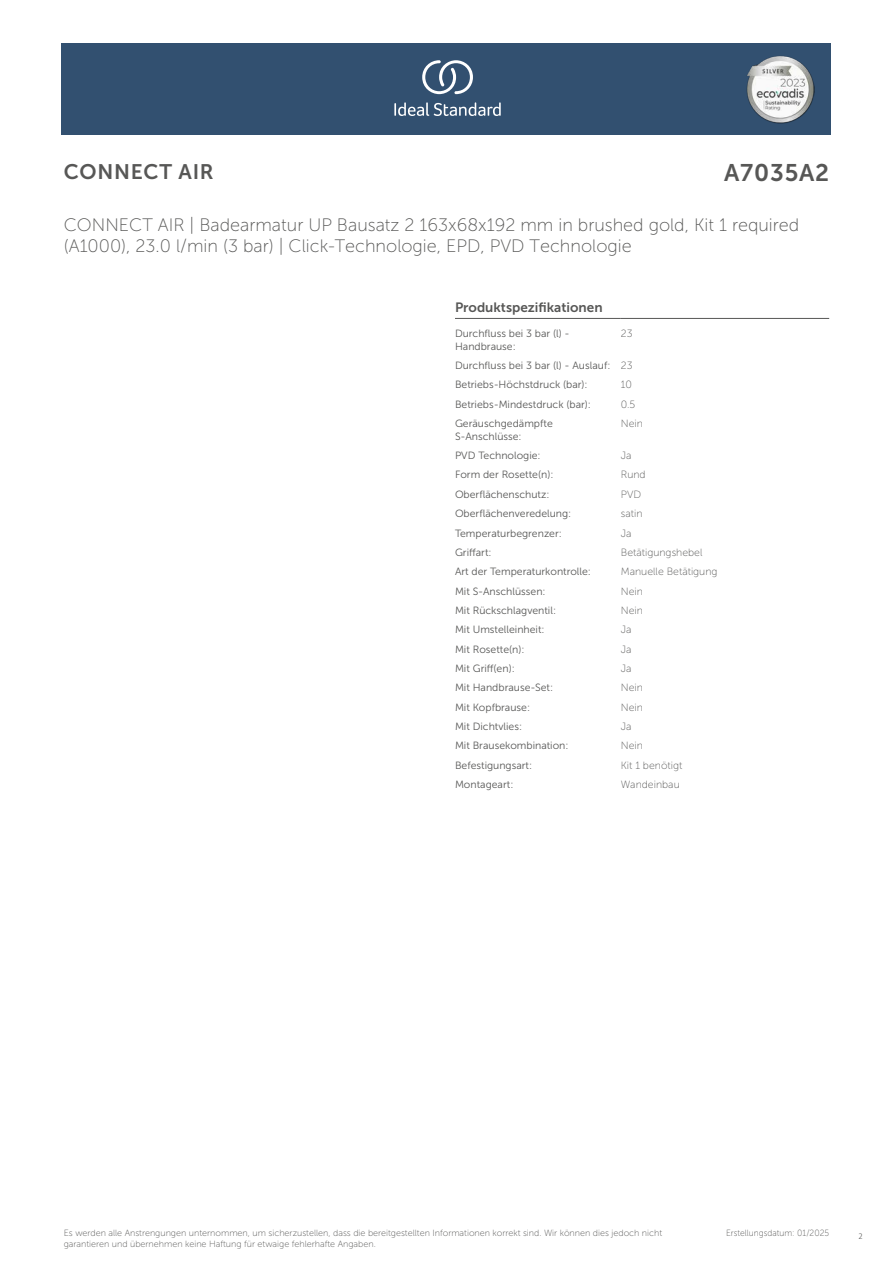
<style>
.page{position:relative;width:893px;height:1263px;background:#fff}
.page>*{position:absolute;margin:0;border:0;box-sizing:border-box;transform-origin:0 0}
.t1{font:24px "Museo Sans 700";letter-spacing:.035em;color:#575756}
.t2{font:21px "Museo Sans 700";letter-spacing:.035em;color:#575756}
.t3{font:18px/21.6px "Museo Sans 100";color:#575756}
.t4{font:13.5px "Museo Sans 700";color:#575756}
.t5{font:10.5px/12.6px "Museo Sans 300";color:#575756}
.t6{font:10.5px "Museo Sans 100";color:#575756}
.t7{font:9px/10.8px "Museo Sans 100";color:#575756}
.t8{font:9px "Museo Sans 100";color:#575756;scale:.95 1}
.t9{font:300 9px "Calibri";color:#575756;scale:.95 1}
.s1{font-family:"Museo Sans 100"}
</style>
<div class="page">
<div style="left:62px;top:43px;width:769px;height:91px;background:#325070"></div>
<hr style="left:455px;top:318px;width:166px;height:1px;background:#575756">
<hr style="left:621px;top:318px;width:208px;height:1px;background:#575756">
<svg style="left:394px;top:102px;width:107px;height:14px"></svg>
<svg style="left:422px;top:60px;width:51px;height:34px"></svg>
<img style="left:746px;top:56px;width:68px;height:67px">
<h2 class="t2" style="left:64px;top:160px;width:152px">CONNECT AIR</h2>
<h1 class="t1" style="left:724px;top:160px;width:107px">A7035A2</h1>
<h3 class="t3" style="left:64px;top:214px;width:737px">CONNECT AIR | Badearmatur UP Bausatz 2 163x68x192 mm in brushed gold, Kit 1 required (A1000), 23.0 l/min (3 bar) | Click-Technologie, EPD, PVD Technologie</h3>
<p class="t4" style="left:455px;top:300px;width:149px">Produktspezifikationen</p>
<p class="t5" style="left:455px;top:327px;width:116px">Durchfluss bei 3 bar (l) -<br>Handbrause:</p>
<p class="t6" style="left:621px;top:328px;width:13px">23</p>
<p class="t5" style="left:455px;top:356px;width:179px;line-height:19.4px">Durchfluss bei 3 bar (l) - Auslauf: <span class="s1">23<br></span>Betriebs-Höchstdruck (bar):</p>
<p class="t6" style="left:621px;top:379px;width:13px">10</p>
<p class="t5" style="left:455px;top:398px;width:137px">Betriebs-Mindestdruck (bar):</p>
<p class="t6" style="left:621px;top:399px;width:16px">0.5</p>
<p class="t5" style="left:455px;top:417px;width:99px">Geräuschgedämpfte<br>S-Anschlüsse:</p>
<p class="t6" style="left:621px;top:418px;width:24px">Nein</p>
<p class="t5" style="left:455px;top:449px;width:87px">PVD Technologie:</p>
<p class="t6" style="left:621px;top:450px;width:12px">Ja</p>
<p class="t5" style="left:455px;top:469px;width:100px">Form der Rosette(n):</p>
<p class="t6" style="left:621px;top:469px;width:26px">Rund</p>
<p class="t5" style="left:455px;top:488px;width:96px">Oberflächenschutz:</p>
<p class="t6" style="left:621px;top:489px;width:22px">PVD</p>
<p class="t5" style="left:455px;top:507px;width:118px">Oberflächenveredelung:</p>
<p class="t6" style="left:621px;top:508px;width:23px">satin</p>
<p class="t5" style="left:455px;top:527px;width:108px">Temperaturbegrenzer:</p>
<p class="t6" style="left:621px;top:527px;width:12px">Ja</p>
<p class="t5" style="left:455px;top:546px;width:38px">Griffart:</p>
<p class="t6" style="left:621px;top:547px;width:83px">Betätigungshebel</p>
<p class="t5" style="left:455px;top:565px;width:138px">Art der Temperaturkontrolle:</p>
<p class="t6" style="left:621px;top:566px;width:98px">Manuelle Betätigung</p>
<p class="t5" style="left:455px;top:585px;width:92px">Mit S-Anschlüssen:</p>
<p class="t6" style="left:621px;top:585px;width:24px">Nein</p>
<p class="t5" style="left:455px;top:604px;width:103px">Mit Rückschlagventil:</p>
<p class="t6" style="left:621px;top:605px;width:24px">Nein</p>
<p class="t5" style="left:455px;top:623px;width:91px">Mit Umstelleinheit:</p>
<p class="t6" style="left:621px;top:624px;width:12px">Ja</p>
<p class="t5" style="left:455px;top:643px;width:71px">Mit Rosette(n):</p>
<p class="t6" style="left:621px;top:643px;width:12px">Ja</p>
<p class="t5" style="left:455px;top:662px;width:61px">Mit Griff(en):</p>
<p class="t6" style="left:621px;top:663px;width:12px">Ja</p>
<p class="t5" style="left:455px;top:681px;width:100px">Mit Handbrause-Set:</p>
<p class="t6" style="left:621px;top:682px;width:24px">Nein</p>
<p class="t5" style="left:455px;top:701px;width:77px">Mit Kopfbrause:</p>
<p class="t6" style="left:621px;top:701px;width:24px">Nein</p>
<p class="t5" style="left:455px;top:720px;width:69px">Mit Dichtvlies:</p>
<p class="t6" style="left:621px;top:721px;width:12px">Ja</p>
<p class="t5" style="left:455px;top:739px;width:115px">Mit Brausekombination:</p>
<p class="t6" style="left:621px;top:740px;width:24px">Nein</p>
<p class="t5" style="left:455px;top:759px;width:79px">Befestigungsart:</p>
<p class="t6" style="left:621px;top:759px;width:63px">Kit 1 benötigt</p>
<p class="t5" style="left:455px;top:778px;width:60px">Montageart:</p>
<p class="t6" style="left:621px;top:779px;width:60px">Wandeinbau</p>
<p class="t7" style="left:64px;top:1227px;width:600px">Es werden alle Anstrengungen unternommen, um sicherzustellen, dass die bereitgestellten Informationen korrekt sind. Wir können dies jedoch nicht garantieren und übernehmen keine Haftung für etwaige fehlerhafte Angaben.</p>
<p class="t8" style="left:726px;top:1228px;width:110px">Erstellungsdatum: 01/2025</p>
<p class="t9" style="left:858px;top:1230px;width:6px">2</p>
</div>
